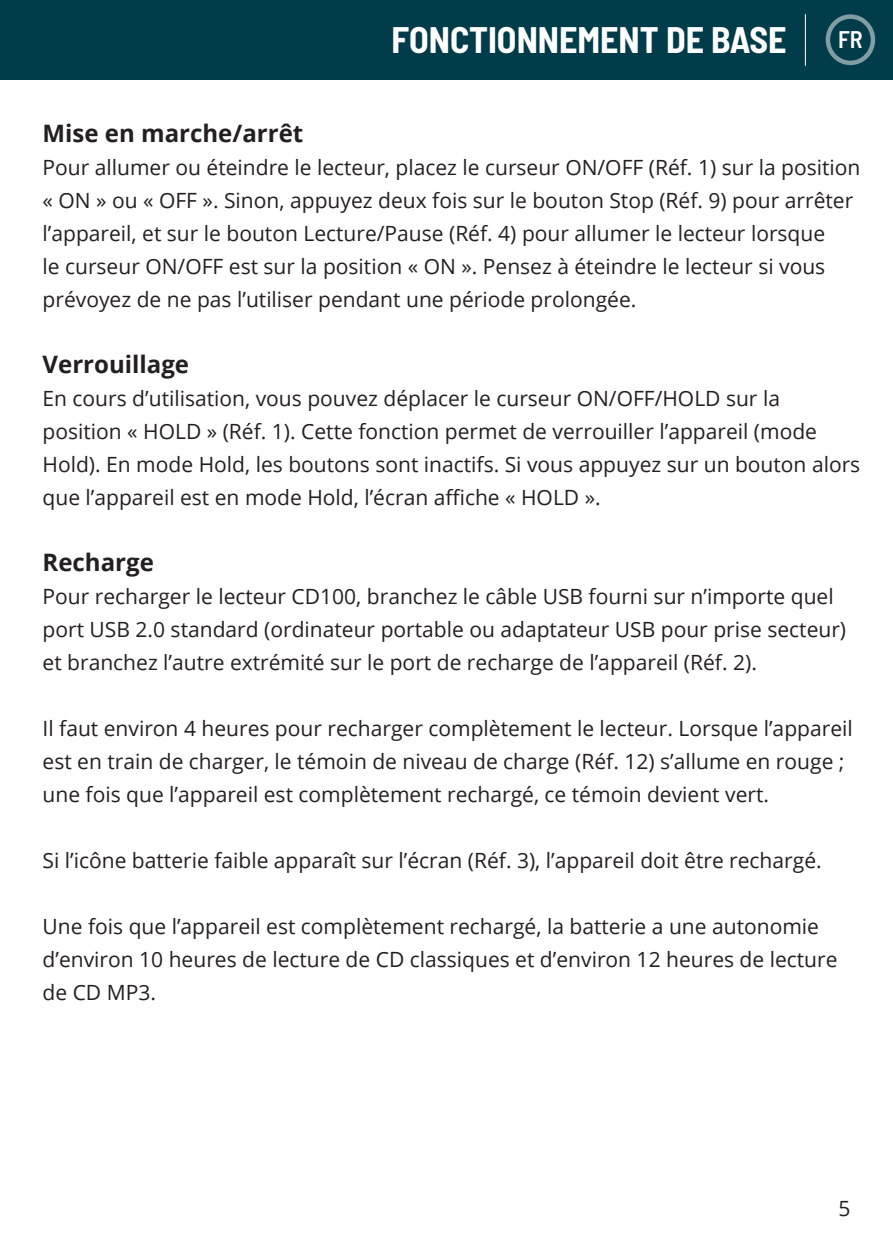
<style>
.page{position:relative;width:893px;height:1259px;background:#fff}
.page>*{position:absolute;margin:0;border:0;box-sizing:border-box;transform-origin:0 0}
.t1{font:700 semi-condensed 36px "Barlow";color:#fff}
.t2{font:700 24px "Open Sans";color:#231f20}
.t3{font:600 semi-condensed 24px "Barlow";color:#fff}
.t4{font:21px/33px "Open Sans";color:#231f20}
</style>
<div class="page">
<div style="left:0;top:0;width:892px;height:80px;background:#003c49"></div>
<hr style="left:804px;top:14px;width:1px;height:52px;background:#fff">
<div style="left:825px;top:14px;width:49px;height:51px;border:5px solid #fff;border-radius:50%"></div>
<h1 class="t1" style="left:391px;top:27px;width:396px">FONCTIONNEMENT DE BASE</h1>
<p class="t3" style="left:837px;top:26px;width:26px">FR</p>
<p class="t2" style="left:43px;top:123px;width:262px">Mise en marche/arrêt</p>
<p class="t4" style="left:43px;top:150px;width:819px">Pour allumer ou éteindre le lecteur, placez le curseur ON/OFF (Réf. 1) sur la position « ON » ou « OFF ». Sinon, appuyez deux fois sur le bouton Stop (Réf. 9) pour arrêter l’appareil, et sur le bouton Lecture/Pause (Réf. 4) pour allumer le lecteur lorsque<br>le curseur ON/OFF est sur la position « ON ». Pensez à éteindre le lecteur si vous prévoyez de ne pas l’utiliser pendant une période prolongée.</p>
<p class="t2" style="left:43px;top:354px;width:148px">Verrouillage</p>
<p class="t4" style="left:43px;top:381px;width:818px">En cours d’utilisation, vous pouvez déplacer le curseur ON/OFF/HOLD sur la position « HOLD » (Réf. 1). Cette fonction permet de verrouiller l’appareil (mode Hold). En mode Hold, les boutons sont inactifs. Si vous appuyez sur un bouton alors que l’appareil est en mode Hold, l’écran affiche « HOLD ».</p>
<p class="t2" style="left:43px;top:552px;width:113px">Recharge</p>
<p class="t4" style="left:43px;top:579px;width:804px">Pour recharger le lecteur CD100, branchez le câble USB fourni sur n’importe quel port USB 2.0 standard (ordinateur portable ou adaptateur USB pour prise secteur) et branchez l’autre extrémité sur le port de recharge de l’appareil (Réf. 2).</p>
<p class="t4" style="left:43px;top:711px;width:811px">Il faut environ 4 heures pour recharger complètement le lecteur. Lorsque l’appareil est en train de charger, le témoin de niveau de charge (Réf. 12) s’allume en rouge ; une fois que l’appareil est complètement rechargé, ce témoin devient vert.</p>
<p class="t4" style="left:43px;top:843px;width:780px">Si l’icône batterie faible apparaît sur l’écran (Réf. 3), l’appareil doit être rechargé.</p>
<p class="t4" style="left:43px;top:909px;width:796px">Une fois que l’appareil est complètement rechargé, la batterie a une autonomie d’environ 10 heures de lecture de CD classiques et d’environ 12 heures de lecture de CD MP3.</p>
<p class="t4" style="left:838px;top:1191px;width:14px">5</p>
</div>
